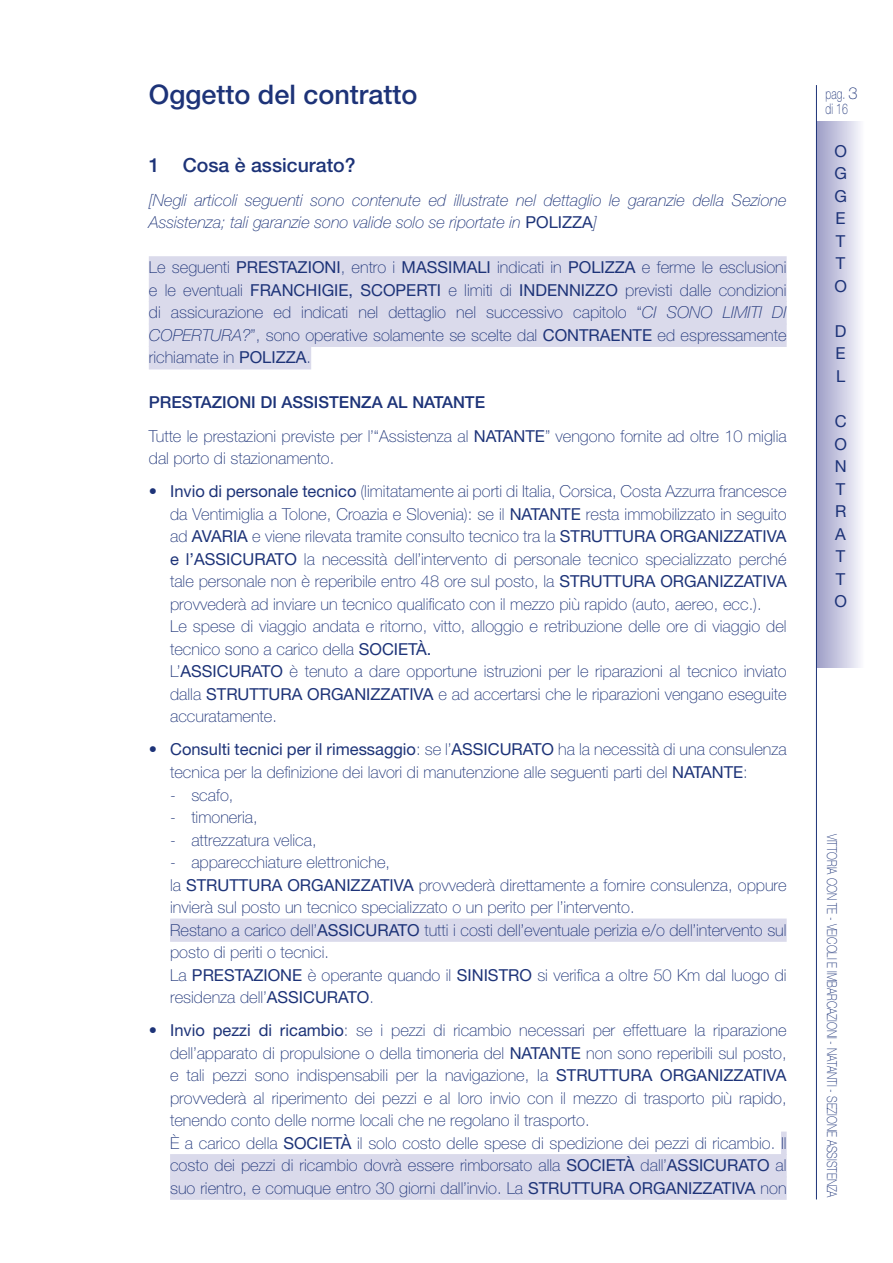
<style>
.page{position:relative;width:893px;height:1263px;background:#fff}
.page>*{position:absolute;margin:0;border:0;box-sizing:border-box;transform-origin:0 0}
.t1{font:500 27px "Helvetica Neue LT Std";color:#1d3378}
.t2{font:500 19.5px "Helvetica Neue LT Std";color:#1d3378}
.t3{font:100 16.5px/22.5px "Helvetica Neue LT Std";color:#1d3378}
.t4{font:italic 100 16.5px/22.5px "Helvetica Neue LT Std";color:#1d3378}
.t5{font:16.5px/22.5px "Helvetica Neue LT Std";color:#1d3378;text-align:justify}
.t6{font:100 14.7px/15px "Helvetica Neue LT Std";letter-spacing:.01em;color:#1d3378;scale:.71 1}
.t7{font:100 13.65px "Helvetica Neue LT Std";color:#1d3378;scale:.77 1}
.s1{font-weight:400;font-style:normal}
.s2{font-weight:400}
.s3{font-style:italic}
.s4{font-weight:500}
.s5{font-size:16.5px}
</style>
<div class="page">
<div style="left:149px;top:256px;width:638px;height:23px;background:#dadaeb"></div>
<div style="left:149px;top:279px;width:638px;height:23px;background:#dadaeb"></div>
<div style="left:149px;top:301px;width:638px;height:23px;background:#dadaeb"></div>
<div style="left:149px;top:324px;width:638px;height:23px;background:#dadaeb"></div>
<div style="left:149px;top:346px;width:162px;height:23px;background:#dadaeb"></div>
<div style="left:170px;top:918px;width:617px;height:24px;background:#dadaeb"></div>
<div style="left:781px;top:1131px;width:6px;height:24px;background:#dadaeb"></div>
<div style="left:170px;top:1154px;width:617px;height:23px;background:#dadaeb"></div>
<div style="left:170px;top:1176px;width:617px;height:24px;background:#dadaeb"></div>
<div style="left:816px;top:121px;width:49px;height:546px;background:linear-gradient(to right,#9c9cc6,#fdfcff)"></div>
<hr style="left:816px;top:85px;width:1px;height:1114px;background:#1d3378">
<h1 class="t1" style="left:149px;top:79px;width:270px">Oggetto del contratto</h1>
<p class="t2" style="left:149px;top:153px;width:208px">1 Cosa è assicurato?</p>
<p class="t4" style="left:149px;top:188px;width:639px">[Negli articoli seguenti sono contenute ed illustrate nel dettaglio le garanzie della Sezione<br>Assistenza; tali garanzie sono valide solo se riportate in <span class="s1">POLIZZA</span>]</p>
<p class="t3" style="left:149px;top:256px;width:639px;text-align:justify">Le seguenti <span class="s2">PRESTAZIONI</span>, entro i <span class="s2">MASSIMALI</span> indicati in <span class="s2">POLIZZA</span> e ferme le esclusioni e le eventuali <span class="s2">FRANCHIGIE, SCOPERTI</span> e limiti di <span class="s2">INDENNIZZO</span> previsti dalle condizioni di assicurazione ed indicati nel dettaglio nel successivo capitolo “<span class="s3">CI SONO LIMITI DI COPERTURA?</span>”, sono operative solamente se scelte dal <span class="s2">CONTRAENTE</span> ed espressamente richiamate in <span class="s2">POLIZZA</span>.</p>
<p class="t3" style="left:149px;top:385px;width:639px;line-height:33.8px"><span class="s4">PRESTAZIONI DI ASSISTENZA AL NATANTE<br></span>Tutte le prestazioni previste per l’“Assistenza al <span class="s2">NATANTE</span>” vengono fornite ad oltre 10 miglia</p>
<p class="t3" style="left:149px;top:447px;width:187px">dal porto di stazionamento.</p>
<p class="t3" style="left:170px;top:480px;width:618px;text-indent:-21px">• <span class="s2">Invio di personale tecnico</span> (limitatamente ai porti di Italia, Corsica, Costa Azzurra francesce da Ventimiglia a Tolone, Croazia e Slovenia): se il <span class="s2">NATANTE</span> resta immobilizzato in seguito ad <span class="s2">AVARIA</span> e viene rilevata tramite consulto tecnico tra la <span class="s2">STRUTTURA ORGANIZZATIVA e l’ASSICURATO</span> la necessità dell’intervento di personale tecnico specializzato perché tale personale non è reperibile entro 48 ore sul posto, la <span class="s2">STRUTTURA ORGANIZZATIVA </span>provvederà ad inviare un tecnico qualificato con il mezzo più rapido (auto, aereo, ecc.).<br>Le spese di viaggio andata e ritorno, vitto, alloggio e retribuzione delle ore di viaggio del tecnico sono a carico della <span class="s2">SOCIETÀ.<br></span>L’<span class="s2">ASSICURATO</span> è tenuto a dare opportune istruzioni per le riparazioni al tecnico inviato dalla <span class="s2">STRUTTURA ORGANIZZATIVA</span> e ad accertarsi che le riparazioni vengano eseguite accuratamente.</p>
<p class="t3" style="left:170px;top:738px;width:618px;text-indent:-21px">• <span class="s2">Consulti tecnici per il rimessaggio</span>: se l’<span class="s2">ASSICURATO</span> ha la necessità di una consulenza tecnica per la definizione dei lavori di manutenzione alle seguenti parti del <span class="s2">NATANTE</span>:</p>
<p class="t3" style="left:170px;top:783px;width:65px">- scafo,</p>
<p class="t3" style="left:170px;top:806px;width:89px">- timoneria,</p>
<p class="t3" style="left:170px;top:828px;width:148px">- attrezzatura velica,</p>
<p class="t3" style="left:170px;top:851px;width:618px">- apparecchiature elettroniche,<br>la <span class="s2">STRUTTURA ORGANIZZATIVA</span> provvederà direttamente a fornire consulenza, oppure invierà sul posto un tecnico specializzato o un perito per l’intervento.<br>Restano a carico dell’<span class="s2">ASSICURATO</span> tutti i costi dell’eventuale perizia e/o dell’intervento sul posto di periti o tecnici.<br>La <span class="s2">PRESTAZIONE</span> è operante quando il <span class="s2">SINISTRO</span> si verifica a oltre 50 Km dal luogo di residenza dell’<span class="s2">ASSICURATO</span>.</p>
<p class="t3" style="left:170px;top:1019px;width:618px;text-indent:-21px">• <span class="s2">Invio pezzi di ricambio</span>: se i pezzi di ricambio necessari per effettuare la riparazione dell’apparato di propulsione o della timoneria del <span class="s2">NATANTE</span> non sono reperibili sul posto, e tali pezzi sono indispensabili per la navigazione, la <span class="s2">STRUTTURA ORGANIZZATIVA </span>provvederà al riperimento dei pezzi e al loro invio con il mezzo di trasporto più rapido, tenendo conto delle norme locali che ne regolano il trasporto.<br>È a carico della <span class="s2">SOCIETÀ</span> il solo costo delle spese di spedizione dei pezzi di ricambio. Il costo dei pezzi di ricambio dovrà essere rimborsato alla <span class="s2">SOCIETÀ</span> dall’<span class="s2">ASSICURATO</span> al suo rientro, e comuque entro 30 giorni dall’invio. La <span class="s2">STRUTTURA ORGANIZZATIVA</span> non</p>
<p class="t6" style="left:825px;top:86px;width:47px">pag. <span class="s5">3 </span>di 16</p>
<p class="t5" style="left:834px;top:140px;width:14px">O G G E T T O</p>
<p class="t5" style="left:835px;top:320px;width:13px">D E L</p>
<p class="t5" style="left:834px;top:410px;width:14px">C O N T R A T T O</p>
<p class="t7" style="left:840px;top:834px;width:475px;rotate:90deg">VITTORIA CON TE - VEICOLI E IMBARCAZIONI - NATANTI - SEZIONE ASSISTENZA</p>
</div>
